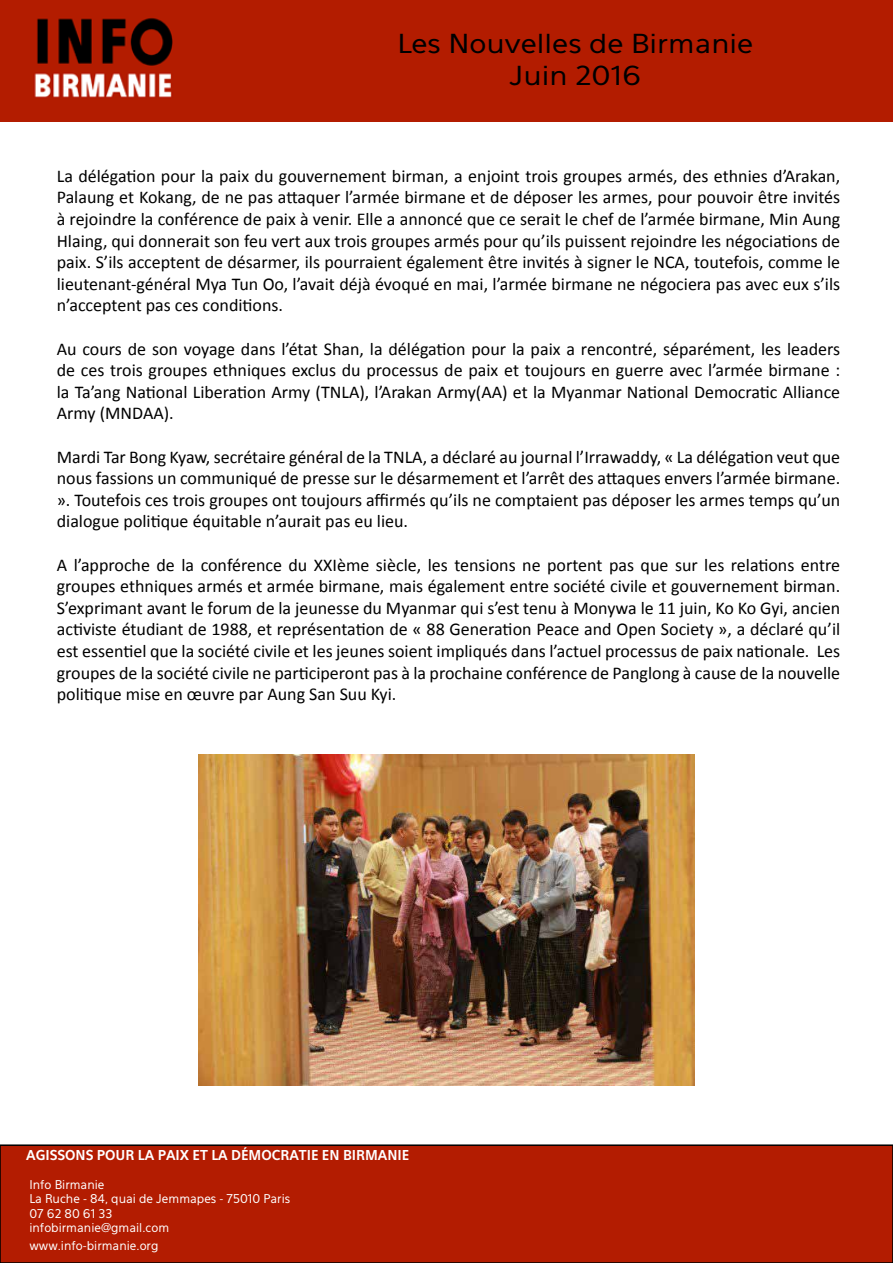
<style>
.page{position:relative;width:893px;height:1263px;background:#fff}
.page>*{position:absolute;margin:0;border:0;box-sizing:border-box;transform-origin:0 0}
.t1{font:25.95px/32.4px "Eau Sans";color:#000;text-align:center;scale:1.14 1}
.t2{font:18px/21.6px "Calibri";color:#000;text-align:justify}
.t3{font:700 13.5px "Eau Sans";color:#fff}
.t4{font:12px/14.4px "Eau Sans";color:#fff}
</style>
<div class="page">
<div style="left:0;top:0;width:893px;height:122px;background:#b31c00"></div>
<div style="left:0;top:1145px;width:893px;height:118px;background:#b31c01"></div>
<div style="left:0;top:1144px;width:893px;height:119px;border:2px solid #000"></div>
<img style="left:198px;top:754px;width:497px;height:331px">
<h1 class="t1" style="left:397px;top:27px;width:314px">Les Nouvelles de Birmanie<br>Juin 2016</h1>
<p class="t2" style="left:57px;top:165px;width:785px">La délégation pour la paix du gouvernement birman, a enjoint trois groupes armés, des ethnies d’Arakan, Palaung et Kokang, de ne pas attaquer l’armée birmane et de déposer les armes, pour pouvoir être invités à rejoindre la conférence de paix à venir. Elle a annoncé que ce serait le chef de l’armée birmane, Min Aung Hlaing, qui donnerait son feu vert aux trois groupes armés pour qu’ils puissent rejoindre les négociations de paix. S’ils acceptent de désarmer, ils pourraient également être invités à signer le NCA, toutefois, comme le lieutenant-général Mya Tun Oo, l’avait déjà évoqué en mai, l’armée birmane ne négociera pas avec eux s’ils n’acceptent pas ces conditions.</p>
<p class="t2" style="left:57px;top:337px;width:785px">Au cours de son voyage dans l’état Shan, la délégation pour la paix a rencontré, séparément, les leaders de ces trois groupes ethniques exclus du processus de paix et toujours en guerre avec l’armée birmane : la Ta’ang National Liberation Army (TNLA), l’Arakan Army(AA) et la Myanmar National Democratic Alliance Army (MNDAA).</p>
<p class="t2" style="left:57px;top:445px;width:785px">Mardi Tar Bong Kyaw, secrétaire général de la TNLA, a déclaré au journal l’Irrawaddy, « La délégation veut que nous fassions un communiqué de presse sur le désarmement et l’arrêt des attaques envers l’armée birmane. ». Toutefois ces trois groupes ont toujours affirmés qu’ils ne comptaient pas déposer les armes temps qu’un dialogue politique équitable n’aurait pas eu lieu.</p>
<p class="t2" style="left:57px;top:553px;width:785px">A l’approche de la conférence du XXIème siècle, les tensions ne portent pas que sur les relations entre groupes ethniques armés et armée birmane, mais également entre société civile et gouvernement birman.<br>S’exprimant avant le forum de la jeunesse du Myanmar qui s’est tenu à Monywa le 11 juin, Ko Ko Gyi, ancien activiste étudiant de 1988, et représentation de « 88 Generation Peace and Open Society », a déclaré qu’il est essentiel que la société civile et les jeunes soient impliqués dans l’actuel processus de paix nationale. Les groupes de la société civile ne participeront pas à la prochaine conférence de Panglong à cause de la nouvelle politique mise en œuvre par Aung San Suu Kyi.</p>
<p class="t3" style="left:26px;top:1147px;width:385px">AGISSONS POUR LA PAIX ET LA DÉMOCRATIE EN BIRMANIE</p>
<p class="t4" style="left:29px;top:1177px;width:262px">Info Birmanie<br>La Ruche - 84, quai de Jemmapes - 75010 Paris<br>07 62 80 61 33<br>infobirmanie@gmail.com</p>
<p class="t4" style="left:29px;top:1239px;width:131px">www.info-birmanie.org</p>
</div>
